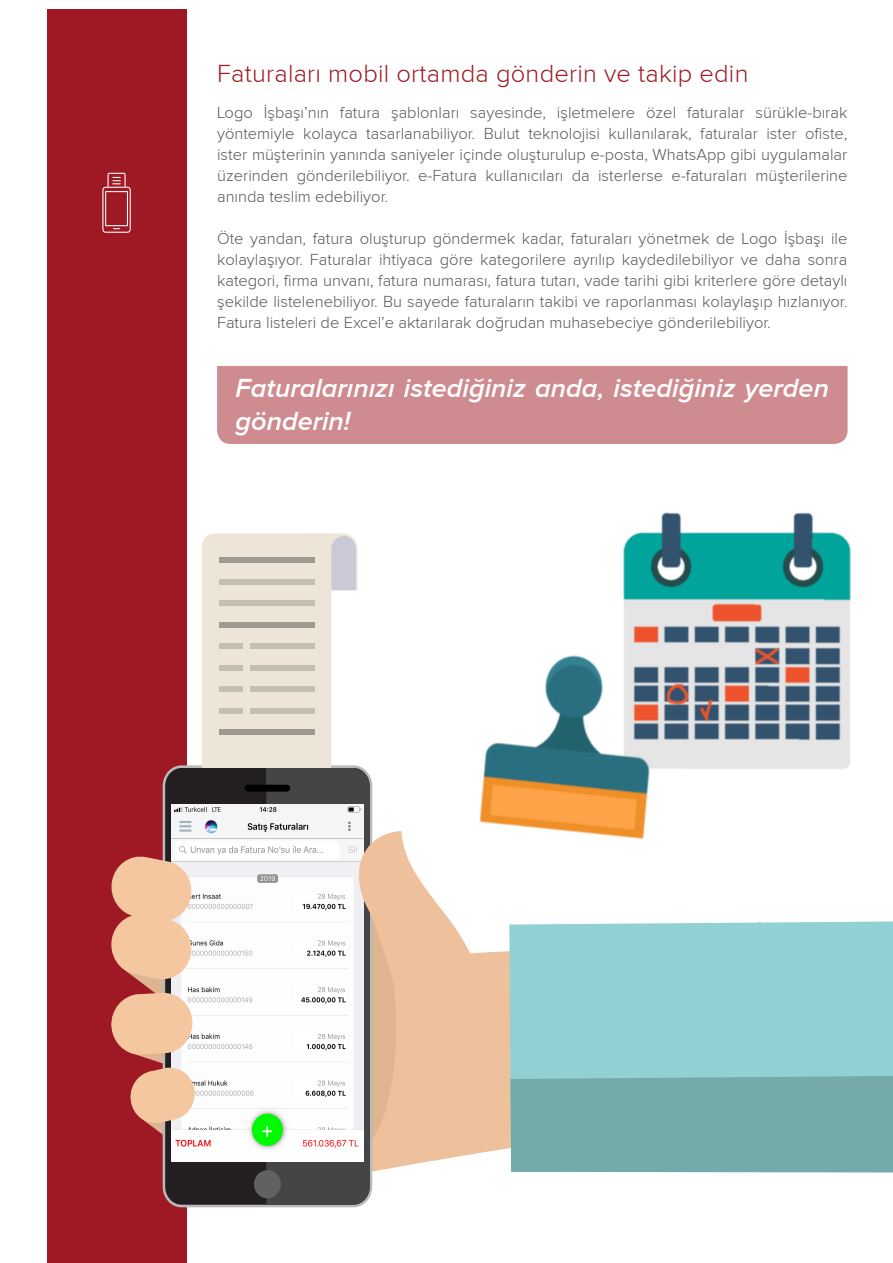
<style>
.page{position:relative;width:893px;height:1263px;background:#fff}
.page>*{position:absolute;margin:0;border:0;box-sizing:border-box;transform-origin:0 0}
.t1{font:italic 600 27px/33px "Proxima Nova";color:#fff}
.t2{font:300 25.5px "Proxima Nova";letter-spacing:.01em;color:#9e1923}
.t3{font:300 16.5px/21px "Proxima Nova";color:#575756;text-align:justify}
</style>
<div class="page">
<img style="left:623px;top:512px;width:228px;height:257px">
<div style="left:47px;top:9px;width:139px;height:1254px;background:#9e1923"></div>
<svg style="left:102px;top:173px;width:29px;height:60px"></svg>
<div style="left:217px;top:366px;width:631px;height:78px;background:#ce8c91"></div>
<img style="left:479px;top:650px;width:176px;height:190px">
<svg style="left:372px;top:951px;width:137px;height:227px;fill:#eec19c"></svg>
<div style="left:509px;top:921px;width:384px;height:228px;background:#92d1d3"></div>
<div style="left:510px;top:1073px;width:383px;height:100px;background:#74aaaa"></div>
<div style="left:165px;top:768px;width:205px;height:437px;background:#231f20;border-radius:17px"></div>
<div style="left:266px;top:768px;width:104px;height:437px;background:#454545"></div>
<div style="left:254px;top:1170px;width:27px;height:28px;background:#616161;border-radius:50%"></div>
<img style="left:172px;top:804px;width:191px;height:357px">
<svg style="left:356px;top:831px;width:141px;height:326px;fill:#eec19c"></svg>
<svg style="left:111px;top:854px;width:130px;height:312px"></svg>
<svg style="left:202px;top:533px;width:156px;height:245px;background:#ebe5da"></svg>
<div style="left:219px;top:558px;width:95px;height:5px;background:#9e9a90"></div>
<div style="left:219px;top:579px;width:95px;height:5px;background:#c4bfb3"></div>
<div style="left:219px;top:601px;width:95px;height:5px;background:#c4bfb3"></div>
<div style="left:219px;top:622px;width:95px;height:5px;background:#9e9a90"></div>
<div style="left:219px;top:644px;width:24px;height:5px;background:#c4bfb3"></div>
<div style="left:219px;top:665px;width:24px;height:5px;background:#c4bfb3"></div>
<div style="left:219px;top:687px;width:24px;height:5px;background:#c4bfb3"></div>
<div style="left:219px;top:708px;width:24px;height:5px;background:#c4bfb3"></div>
<div style="left:219px;top:730px;width:95px;height:5px;background:#9e9a90"></div>
<div style="left:250px;top:644px;width:64px;height:5px;background:#c4bfb3"></div>
<div style="left:250px;top:665px;width:64px;height:5px;background:#c4bfb3"></div>
<div style="left:250px;top:687px;width:64px;height:5px;background:#c4bfb3"></div>
<div style="left:250px;top:708px;width:64px;height:5px;background:#c4bfb3"></div>
<div style="left:196px;top:768px;width:70px;height:17px;background:#231f20"></div>
<div style="left:266px;top:768px;width:70px;height:17px;background:#454545"></div>
<div style="left:245px;top:785px;width:45px;height:7px;background:#000;border-radius:3px"></div>
<h2 class="t2" style="left:217px;top:60px;width:533px">Faturaları mobil ortamda gönderin ve takip edin</h2>
<p class="t3" style="left:217px;top:102px;width:632px">Logo İşbaşı’nın fatura şablonları sayesinde, işletmelere özel faturalar sürükle-bırak yöntemiyle kolayca tasarlanabiliyor. Bulut teknolojisi kullanılarak, faturalar ister ofiste, ister müşterinin yanında saniyeler içinde oluşturulup e-posta, WhatsApp gibi uygulamalar üzerinden gönderilebiliyor. e-Fatura kullanıcıları da isterlerse e-faturaları müşterilerine anında teslim edebiliyor.</p>
<p class="t3" style="left:217px;top:228px;width:632px">Öte yandan, fatura oluşturup göndermek kadar, faturaları yönetmek de Logo İşbaşı ile kolaylaşıyor. Faturalar ihtiyaca göre kategorilere ayrılıp kaydedilebiliyor ve daha sonra kategori, firma unvanı, fatura numarası, fatura tutarı, vade tarihi gibi kriterlere göre detaylı şekilde listelenebiliyor. Bu sayede faturaların takibi ve raporlanması kolaylaşıp hızlanıyor.<br>Fatura listeleri de Excel’e aktarılarak doğrudan muhasebeciye gönderilebiliyor.</p>
<h1 class="t1" style="left:236px;top:371px;width:595px">Faturalarınızı istediğiniz anda, istediğiniz yerden gönderin!</h1>
</div>
